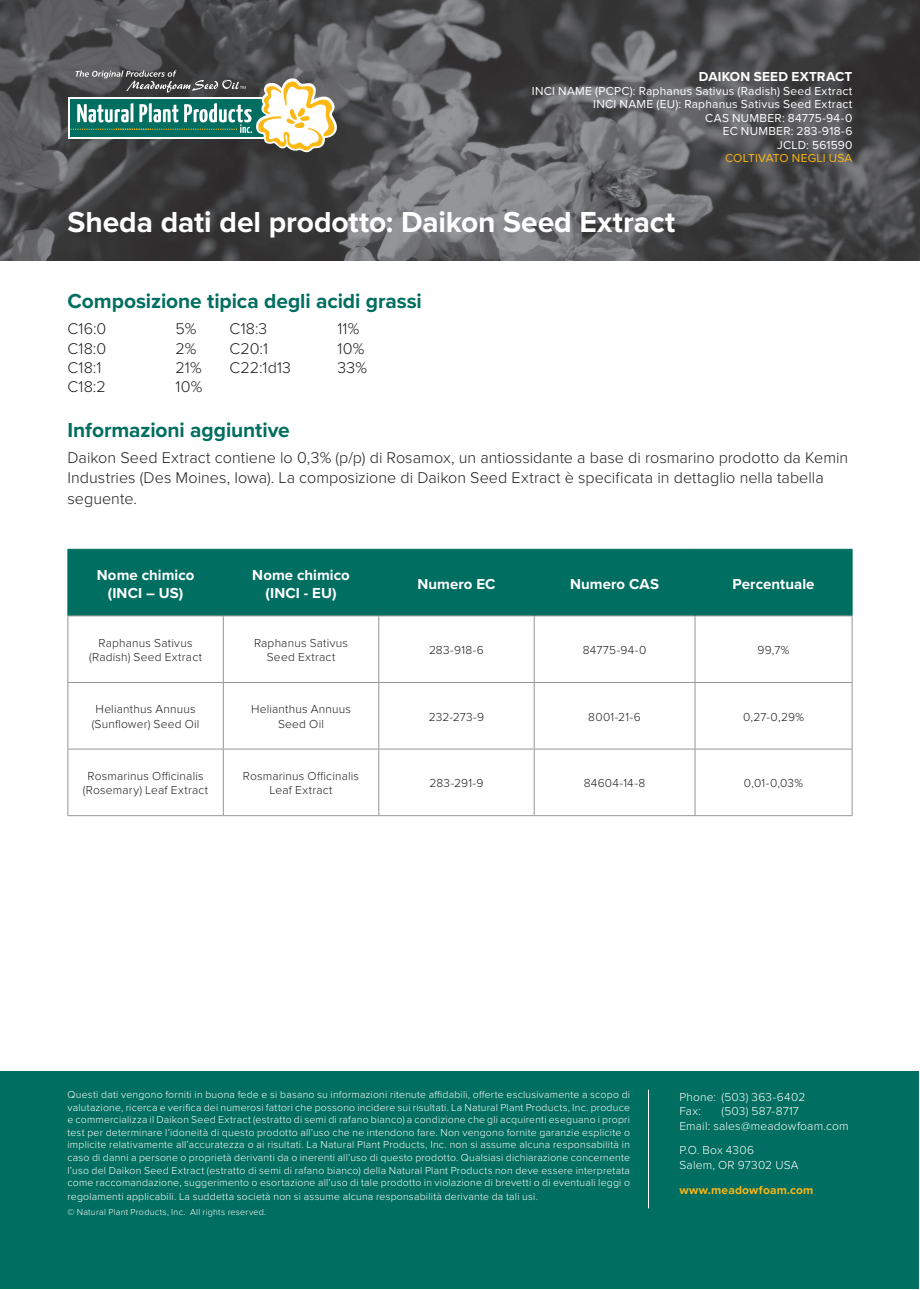
<style>
.page{position:relative;width:920px;height:1290px;background:#fff}
.page>*{position:absolute;margin:0;border:0;box-sizing:border-box;transform-origin:0 0}
.t1{font:700 30px "Proxima Nova";letter-spacing:-.005em;color:#fff}
.t2{font:700 21px "Proxima Nova";letter-spacing:-.005em;color:#006e60}
.t3{font:300 16.2px/19.4px "Proxima Nova";letter-spacing:.005em;color:#231f20}
.t4{font:700 15px/18px "Proxima Nova";letter-spacing:.005em;color:#fff;text-align:center}
.t5{font:700 13.5px "Proxima Nova";letter-spacing:.015em;color:#fff}
.t6{font:300 12px/14.4px "Proxima Nova";letter-spacing:.015em;color:#231f20;text-align:center}
.t7{font:12px/13.5px "Proxima Nova";letter-spacing:.02em;color:#fff;text-align:right}
.t8{font:300 12px/14.4px "Proxima Nova";letter-spacing:.015em;color:#fff}
.t9{font:700 12px "Proxima Nova";letter-spacing:.015em;color:#fcb615}
.t10{font:12px "Proxima Nova";letter-spacing:.015em;color:#fcb615}
.t11{font:300 10.5px/12.8px "Proxima Nova";letter-spacing:.02em;color:#fff;text-align:justify}
.t12{font:300 9px "Proxima Nova";letter-spacing:.025em;color:#fff}
</style>
<div class="page">
<img style="left:0;top:0;width:920px;height:260px">
<svg style="left:70px;top:70px;width:268px;height:83px"></svg>
<div style="left:1px;top:1071px;width:918px;height:218px;background:#006e60"></div>
<hr style="left:648px;top:1090px;width:1px;height:118px;background:#fff">
<div style="left:69px;top:550px;width:783px;height:65px;background:#006e60"></div>
<hr style="left:223px;top:550px;width:1px;height:65px;background:#006e60">
<hr style="left:378px;top:550px;width:1px;height:65px;background:#006e60">
<hr style="left:223px;top:616px;width:1px;height:66px;background:#939598">
<hr style="left:378px;top:616px;width:1px;height:66px;background:#939598">
<hr style="left:534px;top:616px;width:1px;height:66px;background:#939598">
<hr style="left:695px;top:616px;width:1px;height:66px;background:#939598">
<hr style="left:68px;top:682px;width:155px;height:1px;background:#939598">
<hr style="left:223px;top:682px;width:156px;height:1px;background:#939598">
<hr style="left:223px;top:683px;width:1px;height:66px;background:#939598">
<hr style="left:379px;top:682px;width:155px;height:1px;background:#939598">
<hr style="left:378px;top:683px;width:1px;height:66px;background:#939598">
<hr style="left:534px;top:682px;width:161px;height:1px;background:#939598">
<hr style="left:534px;top:683px;width:1px;height:66px;background:#939598">
<hr style="left:695px;top:682px;width:157px;height:1px;background:#939598">
<hr style="left:695px;top:683px;width:1px;height:66px;background:#939598">
<hr style="left:68px;top:749px;width:155px;height:1px;background:#939598">
<hr style="left:223px;top:749px;width:156px;height:1px;background:#939598">
<hr style="left:223px;top:749px;width:1px;height:66px;background:#939598">
<hr style="left:379px;top:749px;width:155px;height:1px;background:#939598">
<hr style="left:378px;top:749px;width:1px;height:66px;background:#939598">
<hr style="left:534px;top:749px;width:161px;height:1px;background:#939598">
<hr style="left:534px;top:749px;width:1px;height:66px;background:#939598">
<hr style="left:695px;top:749px;width:157px;height:1px;background:#939598">
<hr style="left:695px;top:749px;width:1px;height:66px;background:#939598">
<hr style="left:68px;top:615px;width:155px;height:1px;background:#939598">
<hr style="left:68px;top:616px;width:1px;height:66px;background:#939598">
<hr style="left:223px;top:615px;width:156px;height:1px;background:#939598">
<hr style="left:379px;top:615px;width:155px;height:1px;background:#939598">
<hr style="left:534px;top:615px;width:161px;height:1px;background:#939598">
<hr style="left:695px;top:615px;width:157px;height:1px;background:#939598">
<hr style="left:852px;top:616px;width:1px;height:66px;background:#939598">
<hr style="left:68px;top:683px;width:1px;height:66px;background:#939598">
<hr style="left:852px;top:683px;width:1px;height:66px;background:#939598">
<hr style="left:68px;top:749px;width:1px;height:66px;background:#939598">
<hr style="left:852px;top:749px;width:1px;height:66px;background:#939598">
<hr style="left:68px;top:815px;width:155px;height:1px;background:#939598">
<hr style="left:223px;top:815px;width:156px;height:1px;background:#939598">
<hr style="left:379px;top:815px;width:155px;height:1px;background:#939598">
<hr style="left:534px;top:815px;width:161px;height:1px;background:#939598">
<hr style="left:695px;top:815px;width:157px;height:1px;background:#939598">
<hr style="left:68px;top:549px;width:155px;height:1px;background:#006e60">
<hr style="left:68px;top:550px;width:1px;height:65px;background:#006e60">
<hr style="left:223px;top:549px;width:156px;height:1px;background:#006e60">
<hr style="left:379px;top:549px;width:155px;height:1px;background:#006e60">
<hr style="left:534px;top:549px;width:161px;height:1px;background:#006e60">
<hr style="left:534px;top:550px;width:1px;height:65px;background:#006e60">
<hr style="left:695px;top:549px;width:157px;height:1px;background:#006e60">
<hr style="left:695px;top:550px;width:1px;height:65px;background:#006e60">
<hr style="left:852px;top:550px;width:1px;height:65px;background:#006e60">
<p class="t5" style="left:699px;top:67px;width:155px">DAIKON SEED EXTRACT</p>
<p class="t7" style="left:532px;top:83px;width:322px">INCI NAME (PCPC): Raphanus Sativus (Radish) Seed Extract<br>INCI NAME (EU): Raphanus Sativus Seed Extract<br>CAS NUMBER: 84775-94-0<br>EC NUMBER: 283-918-6<br>JCLD: 561590</p>
<p class="t10" style="left:725px;top:149px;width:129px">COLTIVATO NEGLI USA</p>
<h1 class="t1" style="left:68px;top:200px;width:609px">Sheda dati del prodotto: Daikon Seed Extract</h1>
<h2 class="t2" style="left:68px;top:286px;width:356px">Composizione tipica degli acidi grassi</h2>
<h3 class="t3" style="left:68px;top:320px;width:40px">C16:0</h3>
<h3 class="t3" style="left:176px;top:320px;width:22px">5%</h3>
<h3 class="t3" style="left:230px;top:320px;width:39px">C18:3</h3>
<h3 class="t3" style="left:338px;top:320px;width:23px">11%</h3>
<h3 class="t3" style="left:68px;top:339px;width:40px">C18:0</h3>
<h3 class="t3" style="left:176px;top:339px;width:23px">2%</h3>
<h3 class="t3" style="left:229px;top:339px;width:40px">C20:1</h3>
<h3 class="t3" style="left:337px;top:339px;width:28px">10%</h3>
<h3 class="t3" style="left:67px;top:358px;width:36px">C18:1</h3>
<h3 class="t3" style="left:175px;top:358px;width:28px">21%</h3>
<h3 class="t3" style="left:229px;top:358px;width:63px">C22:1d13</h3>
<h3 class="t3" style="left:337px;top:358px;width:31px">33%</h3>
<h3 class="t3" style="left:68px;top:378px;width:40px">C18:2</h3>
<h3 class="t3" style="left:176px;top:378px;width:28px">10%</h3>
<h2 class="t2" style="left:68px;top:415px;width:224px">Informazioni aggiuntive</h2>
<h3 class="t3" style="left:68px;top:449px;width:782px">Daikon Seed Extract contiene lo 0,3% (p/p) di Rosamox, un antiossidante a base di rosmarino prodotto da Kemin<br>Industries (Des Moines, Iowa). La composizione di Daikon Seed Extract è specificata in dettaglio nella tabella</h3>
<h3 class="t3" style="left:68px;top:490px;width:71px">seguente.</h3>
<h3 class="t4" style="left:97px;top:565px;width:99px">Nome chimico (INCI – US)</h3>
<h3 class="t4" style="left:252px;top:565px;width:99px">Nome chimico (INCI - EU)</h3>
<h3 class="t4" style="left:417px;top:574px;width:80px">Numero EC</h3>
<h3 class="t4" style="left:570px;top:574px;width:90px">Numero CAS</h3>
<h3 class="t4" style="left:733px;top:574px;width:83px">Percentuale</h3>
<p class="t6" style="left:89px;top:636px;width:114px">Raphanus Sativus (Radish) Seed Extract</p>
<p class="t6" style="left:254px;top:636px;width:95px">Raphanus Sativus<br>Seed Extract</p>
<p class="t6" style="left:429px;top:643px;width:56px">283-918-6</p>
<p class="t6" style="left:583px;top:643px;width:65px">84775-94-0</p>
<p class="t6" style="left:758px;top:643px;width:33px">99,7%</p>
<p class="t6" style="left:92px;top:702px;width:109px">Helianthus Annuus (Sunflower) Seed Oil</p>
<p class="t6" style="left:251px;top:702px;width:101px">Helianthus Annuus<br>Seed Oil</p>
<p class="t6" style="left:429px;top:710px;width:57px">232-273-9</p>
<p class="t6" style="left:588px;top:710px;width:54px">8001-21-6</p>
<p class="t6" style="left:743px;top:710px;width:63px">0,27-0,29%</p>
<p class="t6" style="left:83px;top:769px;width:127px">Rosmarinus Officinalis (Rosemary) Leaf Extract</p>
<p class="t6" style="left:243px;top:769px;width:118px">Rosmarinus Officinalis<br>Leaf Extract</p>
<p class="t6" style="left:429px;top:776px;width:56px">283-291-9</p>
<p class="t6" style="left:584px;top:776px;width:63px">84604-14-8</p>
<p class="t6" style="left:744px;top:776px;width:61px">0,01-0,03%</p>
<p class="t11" style="left:68px;top:1088px;width:564px">Questi dati vengono forniti in buona fede e si basano su informazioni ritenute affidabili, offerte esclusivamente a scopo di valutazione, ricerca e verifica dei numerosi fattori che possono incidere sui risultati. La Natural Plant Products, Inc. produce e commercializza il Daikon Seed Extract (estratto di semi di rafano bianco) a condizione che gli acquirenti eseguano i propri test per determinare l’idoneità di questo prodotto all’uso che ne intendono fare. Non vengono fornite garanzie esplicite o implicite relativamente all’accuratezza o ai risultati. La Natural Plant Products, Inc. non si assume alcuna responsabilità in caso di danni a persone o proprietà derivanti da o inerenti all’uso di questo prodotto. Qualsiasi dichiarazione concernente l’uso del Daikon Seed Extract (estratto di semi di rafano bianco) della Natural Plant Products non deve essere interpretata come raccomandazione, suggerimento o esortazione all’uso di tale prodotto in violazione di brevetti o di eventuali leggi o regolamenti applicabili. La suddetta società non si assume alcuna responsabilità derivante da tali usi.</p>
<p class="t12" style="left:68px;top:1206px;width:200px">© Natural Plant Products, Inc. All rights reserved.</p>
<p class="t8" style="left:679px;top:1090px;width:127px">Phone: (503) 363-6402<br>Fax:</p>
<p class="t8" style="left:679px;top:1104px;width:171px;text-indent:42px">(503) 587-8717<br>Email: sales@meadowfoam.com</p>
<p class="t8" style="left:679px;top:1143px;width:121px">P.O. Box 4306<br>Salem, OR 97302 USA</p>
<p class="t9" style="left:679px;top:1181px;width:136px">www.meadowfoam.com</p>
</div>
